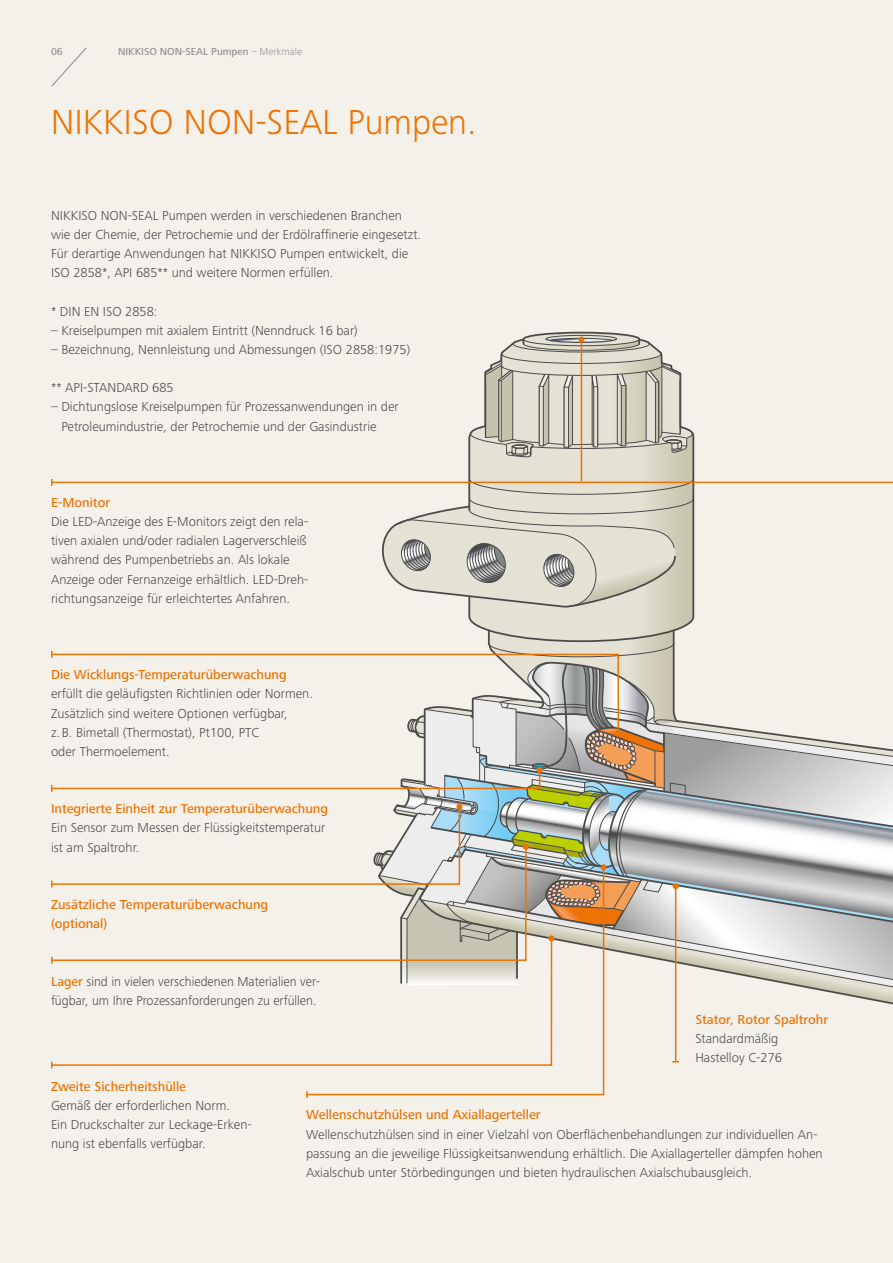
<style>
.page{position:relative;width:893px;height:1263px;background:#f3f1ea}
.page>*{position:absolute;margin:0;border:0;box-sizing:border-box;transform-origin:0 0}
.t1{font:300 36px "Frutiger Next LTW1 G";color:#ee7203}
.t2{font:300 13.5px/19.2px "Frutiger Next LTW1 G";color:#4a4a49}
.t3{font:500 13.5px/19.2px "Frutiger Next LTW1 G";color:#ee7203}
.t4{font:500 13.2px "Frutiger Next LTW1 G";letter-spacing:-.005em;color:#ee7203}
.t5{font:500 10.5px "Frutiger Next LTW1 G";color:#929292}
.s1{font-weight:300}
.s2{font-weight:500;color:#ee7203}
</style>
<div class="page">
<svg style="left:468px;top:484px;width:227px;height:145px;background:#dddacc"></svg>
<svg style="left:674px;top:985px;width:219px;height:52px"></svg>
<svg style="left:51px;top:47px;width:36px;height:40px"></svg>
<svg style="left:53px;top:434px;width:840px;height:50px"></svg>
<svg style="left:51px;top:479px;width:2px;height:7px"></svg>
<svg style="left:51px;top:1061px;width:254px;height:5px"></svg>
<svg style="left:51px;top:1062px;width:2px;height:6px"></svg>
<svg style="left:305px;top:985px;width:300px;height:111px"></svg>
<svg style="left:306px;top:1091px;width:2px;height:7px"></svg>
<hr style="left:675px;top:886px;width:1px;height:176px;background:#ee7203">
<svg style="left:51px;top:629px;width:842px;height:356px"></svg>
<svg style="left:377px;top:331px;width:317px;height:277px"></svg>
<p class="t5" style="left:51px;top:46px;width:13px">06</p>
<p class="t5" style="left:118px;top:46px;width:186px">NIKKISO NON-SEAL Pumpen <span class="s1">– Merkmale</span></p>
<h1 class="t1" style="left:51px;top:101px;width:427px">NIKKISO NON-SEAL Pumpen.</h1>
<p class="t2" style="left:51px;top:206px;width:372px">NIKKISO NON-SEAL Pumpen werden in verschiedenen Branchen wie der Chemie, der Petrochemie und der Erdölraffinerie eingesetzt.<br>Für derartige Anwendungen hat NIKKISO Pumpen entwickelt, die ISO 2858*, API 685** und weitere Normen erfüllen.</p>
<p class="t2" style="left:51px;top:302px;width:108px">* DIN EN ISO 2858:</p>
<p class="t2" style="left:51px;top:321px;width:308px">– Kreiselpumpen mit axialem Eintritt (Nenndruck 16 bar)</p>
<p class="t2" style="left:51px;top:340px;width:361px">– Bezeichnung, Nennleistung und Abmessungen (ISO 2858:1975)</p>
<p class="t2" style="left:51px;top:378px;width:124px">** API-STANDARD 685</p>
<p class="t2" style="left:61px;top:397px;width:339px;text-indent:-10px">– Dichtungslose Kreiselpumpen für Prozessanwendungen in der<br>Petroleumindustrie, der Petrochemie und der Gasindustrie</p>
<p class="t3" style="left:51px;top:493px;width:61px">E-Monitor</p>
<p class="t2" style="left:51px;top:512px;width:259px">Die LED-Anzeige des E-Monitors zeigt den rela&shy;tiven axialen und/oder radialen Lagerverschleiß während des Pumpenbetriebs an. Als lokale Anzeige oder Fernanzeige erhältlich. LED-Dreh&shy;richtungsanzeige für erleichtertes Anfahren.</p>
<p class="t3" style="left:51px;top:666px;width:237px">Die Wicklungs-Temperaturüberwachung</p>
<p class="t2" style="left:51px;top:684px;width:263px">erfüllt die geläufigsten Richtlinien oder Normen.<br>Zusätzlich sind weitere Optionen verfügbar,<br>z.B. Bimetall (Thermostat), Pt100, PTC<br>oder Thermoelement.</p>
<p class="t4" style="left:51px;top:801px;width:278px">Integrierte Einheit zur Temperaturüberwachung</p>
<p class="t2" style="left:51px;top:818px;width:276px">Ein Sensor zum Messen der Flüssigkeitstemperatur ist am Spaltrohr.</p>
<p class="t3" style="left:51px;top:895px;width:219px">Zusätzliche Temperaturüberwachung (optional)</p>
<p class="t2" style="left:51px;top:971px;width:271px"><span class="s2">Lager</span> sind in vielen verschiedenen Materialien ver&shy;fügbar, um Ihre Prozessanforderungen zu erfüllen.</p>
<p class="t3" style="left:695px;top:1010px;width:134px">Stator, Rotor Spaltrohr</p>
<p class="t2" style="left:695px;top:1029px;width:88px">Standardmäßig<br>Hastelloy C-276</p>
<p class="t3" style="left:51px;top:1077px;width:137px">Zweite Sicherheitshülle</p>
<p class="t2" style="left:51px;top:1096px;width:202px">Gemäß der erforderlichen Norm.<br>Ein Druckschalter zur Leckage-Erken&shy;nung ist ebenfalls verfügbar.</p>
<p class="t3" style="left:306px;top:1106px;width:236px">Wellenschutzhülsen und Axiallagerteller</p>
<p class="t2" style="left:306px;top:1124px;width:518px">Wellenschutzhülsen sind in einer Vielzahl von Oberflächenbehandlungen zur individuellen An&shy;passung an die jeweilige Flüssigkeitsanwendung erhältlich. Die Axiallagerteller dämpfen hohen<br>Axialschub unter Störbedingungen und bieten hydraulischen Axialschubausgleich.</p>
</div>
